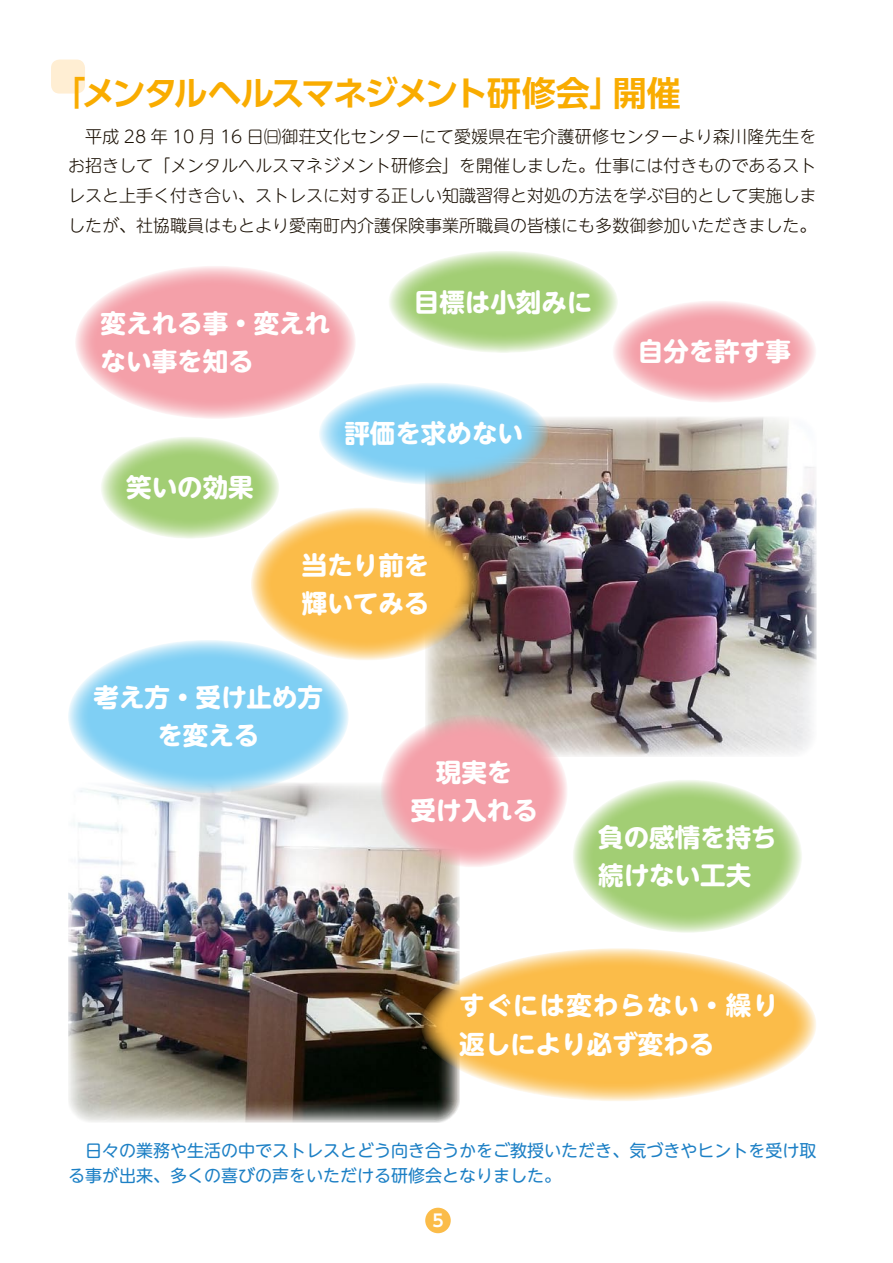
<style>
.page{position:relative;width:893px;height:1263px;background:#fff}
.page>*{position:absolute;margin:0;border:0;box-sizing:border-box;transform-origin:0 0}
.t1{font:700 34.05px "UD Shin Go Pro De";letter-spacing:-.075em;color:#f9ac00}
.t2{font:700 25.5px/38.2px "UD Shin M Go Pro";color:#fff}
.t3{font:700 25.5px/38.2px "UD Shin M Go Pro";letter-spacing:.025em;color:#fff}
.t4{font:300 16.95px/29.7px "UD Shin M Go Pro";color:#1a1004;text-align:justify}
.t5{font:16.95px/25.5px "UD Shin M Go Pro";color:#1d80c5}
.t6{font:700 16.95px "UD Shin Go Pro De";color:#fff}
</style>
<div class="page">
<div style="left:425px;top:1208px;width:26px;height:25px;background:#fbbc49;border-radius:50%"></div>
<svg style="left:51px;top:60px;width:34px;height:34px"></svg>
<img style="left:425px;top:417px;width:391px;height:340px">
<img style="left:68px;top:783px;width:391px;height:340px">
<svg style="left:573px;top:780px;width:229px;height:153px;background:#afd487"></svg>
<svg style="left:421px;top:948px;width:395px;height:153px;background:#f8c05b"></svg>
<svg style="left:381px;top:714px;width:187px;height:153px;background:#f2abb2"></svg>
<svg style="left:75px;top:266px;width:281px;height:153px;background:#f5acb4"></svg>
<svg style="left:388px;top:251px;width:230px;height:102px;background:#b4d78f"></svg>
<svg style="left:612px;top:300px;width:204px;height:103px;background:#f6b3ba"></svg>
<svg style="left:319px;top:383px;width:230px;height:102px;background:#94d2ef"></svg>
<svg style="left:101px;top:437px;width:178px;height:102px;background:#b5d790"></svg>
<svg style="left:251px;top:507px;width:229px;height:153px;background:#f5bf5c"></svg>
<svg style="left:68px;top:640px;width:281px;height:153px;background:#8fd4f5"></svg>
<p class="t1" style="left:52px;top:66px;width:573px">「メンタルヘルスマネジメント研修会」</p>
<p class="t1" style="left:613px;top:66px;width:70px">開催</p>
<p class="t4" style="left:68px;top:120px;width:750px;text-indent:17px">平成 28 年 10 月 16 日㈰御荘文化センターにて愛媛県在宅介護研修センターより森川隆先生をお招きして「メンタルヘルスマネジメント研修会」を開催しました。仕事には付きものであるストレスと上手く付き合い、ストレスに対する正しい知識習得と対処の方法を学ぶ目的として実施しましたが、社協職員はもとより愛南町内介護保険事業所職員の皆様にも多数御参加いただきました。</p>
<p class="t2" style="left:101px;top:303px;width:231px">変えれる事・変えれ</p>
<p class="t2" style="left:101px;top:341px;width:155px">ない事を知る</p>
<p class="t2" style="left:414px;top:282px;width:180px">目標は小刻みに</p>
<p class="t2" style="left:126px;top:467px;width:129px">笑いの効果</p>
<p class="t2" style="left:344px;top:413px;width:180px">評価を求めない</p>
<p class="t2" style="left:302px;top:544px;width:129px">当たり前を</p>
<p class="t2" style="left:302px;top:583px;width:129px">輝いてみる</p>
<p class="t2" style="left:94px;top:677px;width:231px">考え方・受け止め方</p>
<p class="t2" style="left:157px;top:715px;width:104px">を変える</p>
<p class="t2" style="left:436px;top:751px;width:78px">現実を</p>
<p class="t2" style="left:410px;top:790px;width:129px">受け入れる</p>
<p class="t2" style="left:638px;top:331px;width:155px">自分を許す事</p>
<p class="t2" style="left:598px;top:817px;width:180px">負の感情を持ち続けない工夫</p>
<p class="t3" style="left:459px;top:985px;width:320px">すぐには変わらない・繰り返しにより必ず変わる</p>
<p class="t5" style="left:68px;top:1137px;width:750px;text-indent:17px">日々の業務や生活の中でストレスとどう向き合うかをご教授いただき、気づきやヒントを受け取る事が出来、多くの喜びの声をいただける研修会となりました。</p>
<p class="t6" style="left:432px;top:1207px;width:13px">5</p>
</div>
